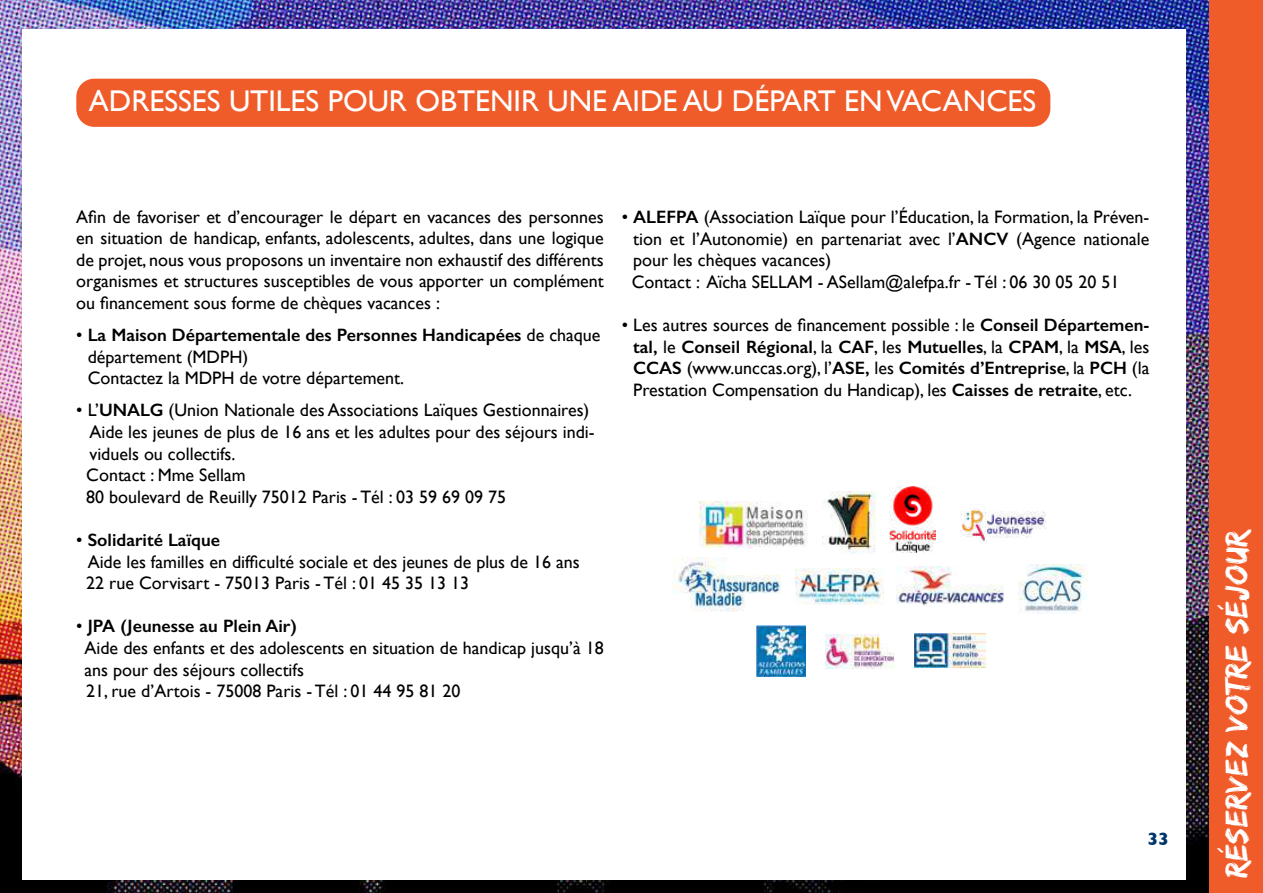
<style>
.page{position:relative;width:1263px;height:893px;background:#fff}
.page>*{position:absolute;margin:0;border:0;box-sizing:border-box;transform-origin:0 0}
.t1{font:33px "Edo SZ";letter-spacing:.02em;color:#fff}
.t2{font:30px "Gill Sans";color:#fff}
.t3{font:18px/21.6px "Gill Sans";color:#000}
.t4{font:700 18px "Gill Sans";color:#00366c}
.s1{font-weight:600}
</style>
<div class="page">
<img style="left:1px;top:0;width:1208px;height:893px">
<img style="left:0;top:0;width:1px;height:893px">
<div style="left:22px;top:29px;width:1163px;height:850px;background:#fff"></div>
<div style="left:1209px;top:0;width:54px;height:893px;background:#f05b2a"></div>
<img style="left:1018px;top:565px;width:69px;height:48px">
<img style="left:756px;top:626px;width:50px;height:50px">
<img style="left:914px;top:633px;width:72px;height:34px">
<img style="left:825px;top:635px;width:70px;height:33px">
<img style="left:673px;top:557px;width:108px;height:55px">
<img style="left:700px;top:501px;width:108px;height:47px">
<img style="left:822px;top:491px;width:54px;height:63px">
<img style="left:890px;top:486px;width:46px;height:66px">
<img style="left:961px;top:509px;width:84px;height:35px">
<img style="left:896px;top:567px;width:108px;height:39px">
<img style="left:796px;top:569px;width:87px;height:36px">
<div style="left:76px;top:79px;width:974px;height:48px;background:#f05b2a;border-radius:18px"></div>
<h2 class="t2" style="left:89px;top:83px;width:949px">ADRESSES UTILES POUR OBTENIR UNE AIDE AU DÉPART EN VACANCES</h2>
<p class="t3" style="left:76px;top:205px;width:529px;text-align:justify">Afin de favoriser et d’encourager le départ en vacances des personnes en situation de handicap, enfants, adolescents, adultes, dans une logique de projet, nous vous proposons un inventaire non exhaustif des différents organismes et structures susceptibles de vous apporter un complément ou financement sous forme de chèques vacances :</p>
<p class="t3" style="left:88px;top:324px;width:514px;text-indent:-11px">• <span class="s1">La Maison Départementale des Personnes Handicapées</span> de chaque département (MDPH)<br>Contactez la MDPH de votre département.</p>
<p class="t3" style="left:86px;top:399px;width:510px;text-indent:-10px">• L’<span class="s1">UNALG</span> (Union Nationale des Associations Laïques Gestionnaires)<br>Aide les jeunes de plus de 16 ans et les adultes pour des séjours indi&shy;viduels ou collectifs.<br>Contact : Mme Sellam<br>80 boulevard de Reuilly 75012 Paris - Tél : 03 59 69 09 75</p>
<p class="t3" style="left:86px;top:529px;width:495px;text-indent:-10px">• <span class="s1">Solidarité Laïque<br></span>Aide les familles en difficulté sociale et des jeunes de plus de 16 ans<br>22 rue Corvisart - 75013 Paris - Tél : 01 45 35 13 13</p>
<p class="t3" style="left:85px;top:615px;width:521px;text-indent:-8px">• <span class="s1">JPA (Jeunesse au Plein Air)<br></span>Aide des enfants et des adolescents en situation de handicap jusqu’à 18 ans pour des séjours collectifs<br>21, rue d’Artois - 75008 Paris - Tél : 01 44 95 81 20</p>
<p class="t3" style="left:632px;top:206px;width:519px;text-indent:-10px">• <span class="s1">ALEFPA</span> (Association Laïque pour l’Éducation, la Formation, la Préven&shy;tion et l’Autonomie) en partenariat avec l’<span class="s1">ANCV</span> (Agence nationale pour les chèques vacances)<br>Contact : Aïcha SELLAM - ASellam@alefpa.fr - Tél : 06 30 05 20 51</p>
<p class="t3" style="left:633px;top:314px;width:518px;text-align:justify;text-indent:-11px">• Les autres sources de financement possible : le <span class="s1">Conseil Départemen&shy;tal,</span> le <span class="s1">Conseil Régional</span>, la <span class="s1">CAF</span>, les <span class="s1">Mutuelles</span>, la <span class="s1">CPAM</span>, la <span class="s1">MSA</span>, les <span class="s1">CCAS</span> (www.unccas.org), l’<span class="s1">ASE,</span> les <span class="s1">Comités d’Entreprise</span>, la <span class="s1">PCH</span> (la Prestation Compensation du Handicap), les <span class="s1">Caisses de retraite</span>, etc.</p>
<p class="t4" style="left:1147px;top:824px;width:23px">33</p>
<h1 class="t1" style="left:1217px;top:878px;width:351px;rotate:-90deg">RÉSERVEZ VOTRE SÉJOUR</h1>
</div>
